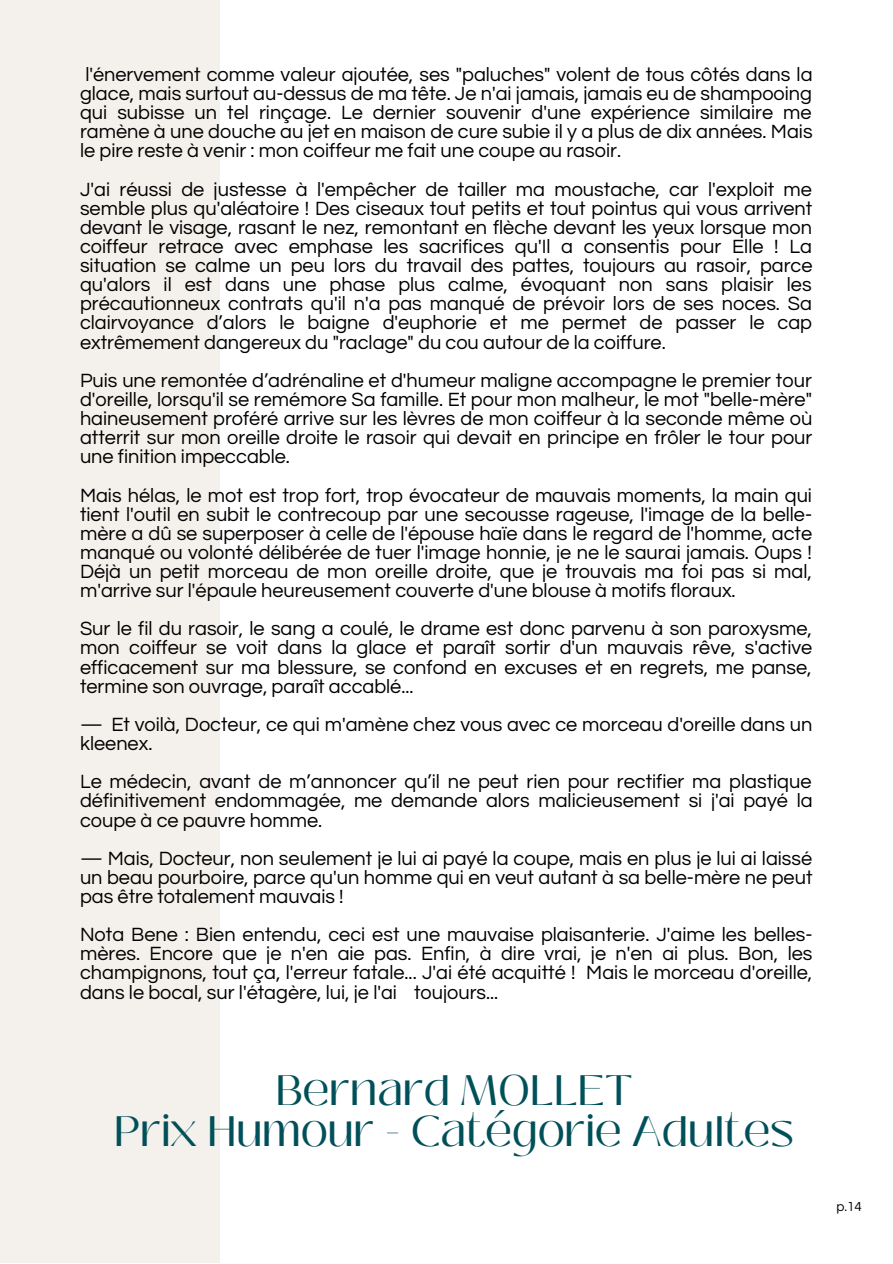
<style>
.page{position:relative;width:893px;height:1264px;background:#fff}
.page>*{position:absolute;margin:0;border:0;box-sizing:border-box;transform-origin:0 0}
.t1{font:42.45px/41.5px "Black Mango";color:#005059;text-align:center}
.t2{font:19.95px/19px "Questrial";color:#000;text-align:justify}
.t3{font:13.5px "Questrial";color:#000}
</style>
<div class="page">
<div style="left:0;top:0;width:219px;height:1262px;background:#f4f0ec"></div>
<p class="t2" style="left:80px;top:65px;width:734px">l'énervement comme valeur ajoutée, ses "paluches" volent de tous côtés dans la glace, mais surtout au-dessus de ma tête. Je n'ai jamais, jamais eu de shampooing qui subisse un tel rinçage. Le dernier souvenir d'une expérience similaire me ramène à une douche au jet en maison de cure subie il y a plus de dix années. Mais le pire reste à venir : mon coiffeur me fait une coupe au rasoir.</p>
<p class="t2" style="left:80px;top:180px;width:734px">J'ai réussi de justesse à l'empêcher de tailler ma moustache, car l'exploit me semble plus qu'aléatoire ! Des ciseaux tout petits et tout pointus qui vous arrivent devant le visage, rasant le nez, remontant en flèche devant les yeux lorsque mon coiffeur retrace avec emphase les sacrifices qu'Il a consentis pour Elle ! La situation se calme un peu lors du travail des pattes, toujours au rasoir, parce qu'alors il est dans une phase plus calme, évoquant non sans plaisir les précautionneux contrats qu'il n'a pas manqué de prévoir lors de ses noces. Sa clairvoyance d’alors le baigne d'euphorie et me permet de passer le cap extrêmement dangereux du "raclage" du cou autour de la coiffure.</p>
<p class="t2" style="left:80px;top:371px;width:733px">Puis une remontée d’adrénaline et d'humeur maligne accompagne le premier tour d'oreille, lorsqu'il se remémore Sa famille. Et pour mon malheur, le mot "belle-mère" haineusement proféré arrive sur les lèvres de mon coiffeur à la seconde même où atterrit sur mon oreille droite le rasoir qui devait en principe en frôler le tour pour une finition impeccable.</p>
<p class="t2" style="left:80px;top:486px;width:733px">Mais hélas, le mot est trop fort, trop évocateur de mauvais moments, la main qui tient l'outil en subit le contrecoup par une secousse rageuse, l'image de la belle&shy;mère a dû se superposer à celle de l'épouse haïe dans le regard de l'homme, acte manqué ou volonté délibérée de tuer l'image honnie, je ne le saurai jamais. Oups !<br>Déjà un petit morceau de mon oreille droite, que je trouvais ma foi pas si mal, m'arrive sur l'épaule heureusement couverte d'une blouse à motifs floraux.</p>
<p class="t2" style="left:80px;top:619px;width:733px">Sur le fil du rasoir, le sang a coulé, le drame est donc parvenu à son paroxysme, mon coiffeur se voit dans la glace et paraît sortir d'un mauvais rêve, s'active efficacement sur ma blessure, se confond en excuses et en regrets, me panse, termine son ouvrage, paraît accablé...</p>
<p class="t2" style="left:80px;top:715px;width:733px">— Et voilà, Docteur, ce qui m'amène chez vous avec ce morceau d'oreille dans un kleenex.</p>
<p class="t2" style="left:80px;top:772px;width:734px">Le médecin, avant de m’annoncer qu’il ne peut rien pour rectifier ma plastique définitivement endommagée, me demande alors malicieusement si j'ai payé la coupe à ce pauvre homme.</p>
<p class="t2" style="left:80px;top:849px;width:734px">— Mais, Docteur, non seulement je lui ai payé la coupe, mais en plus je lui ai laissé un beau pourboire, parce qu'un homme qui en veut autant à sa belle-mère ne peut pas être totalement mauvais !</p>
<p class="t2" style="left:80px;top:925px;width:734px">Nota Bene : Bien entendu, ceci est une mauvaise plaisanterie. J'aime les belles&shy;mères. Encore que je n'en aie pas. Enfin, à dire vrai, je n'en ai plus. Bon, les champignons, tout ça, l'erreur fatale... J'ai été acquitté ! Mais le morceau d'oreille, dans le bocal, sur l'étagère, lui, je l'ai toujours...</p>
<h1 class="t1" style="left:114px;top:1069px;width:681px">Bernard MOLLET<br>Prix Humour - Catégorie Adultes</h1>
<p class="t3" style="left:836px;top:1199px;width:27px">p.14</p>
</div>
